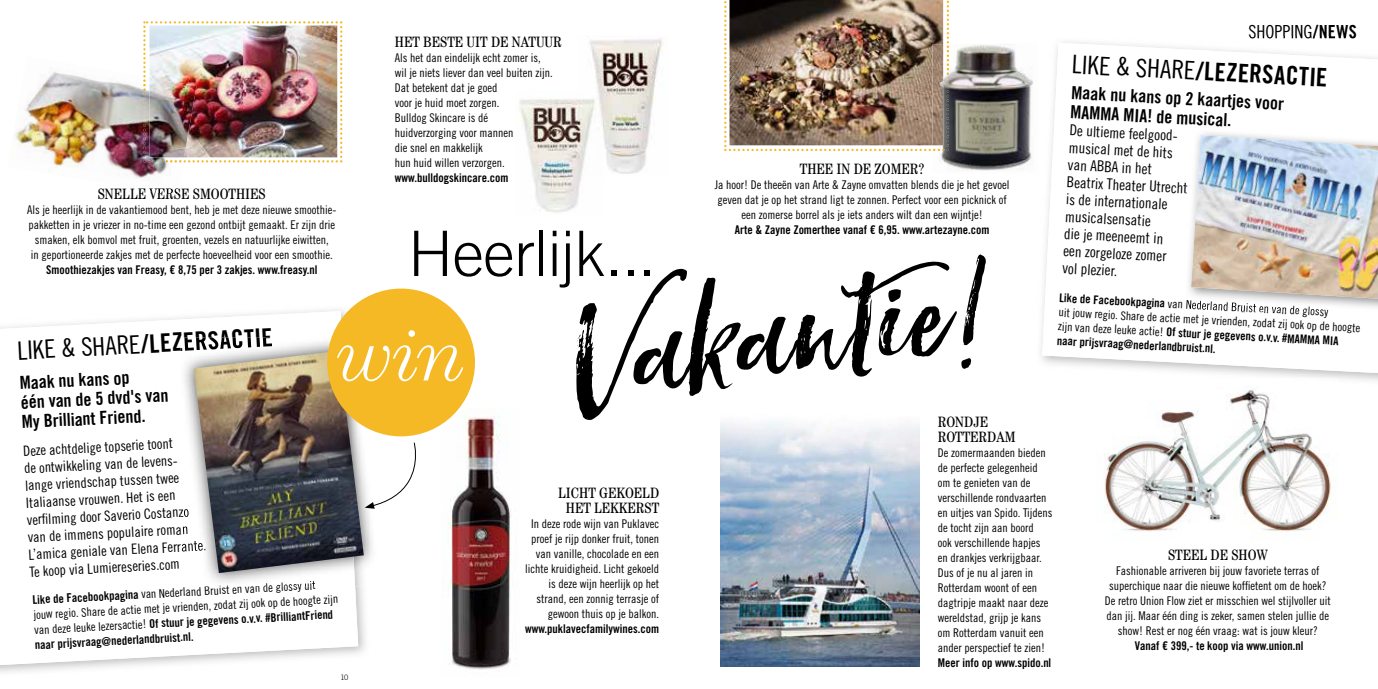
<style>
.page{position:relative;width:1378px;height:689px;background:#fff}
.page>*{position:absolute;margin:0;border:0;box-sizing:border-box;transform-origin:0 0}
.t1{font:italic 196.05px "Hello Sunshine";color:#000}
.t2{font:italic 300 73.05px "Century LT";color:#fff}
.t3{font:300 62.7px "Trade Gothic LT Std";letter-spacing:-.01em;color:#000}
.t4{font:25.5px "Trade Gothic LT Std Bd Cn 20";color:#000}
.t5{font:18px/19.5px "Trade Gothic LT Std Bd Cn 20";color:#000}
.t6{font:18px "Trade Gothic LT Std Cn 18";color:#000}
.t7{font:15px/17.2px "Trade Gothic LT Std Cn 18";color:#000}
.t8{font:condensed 15px/15px "Century LT";color:#000;text-align:center}
.t9{font:14.25px/17.2px "Trade Gothic LT Std Cn 18";color:#000}
.t10{font:12px/15px "Trade Gothic LT Std Cn 18";color:#000}
.t11{font:12px/15px "Trade Gothic LT Std Bd Cn 20";color:#000}
.t12{font:300 7.5px "Trade Gothic LT Std";color:#000}
.s1{font-family:"Trade Gothic LT Std Bd Cn 20"}
.s2{font-family:"Trade Gothic LT Std Cn 18"}
.s3{font-size:168.75px}
</style>
<div class="page">
<img style="left:441px;top:408px;width:70px;height:262px">
<svg style="left:0;top:311px;width:358px;height:354px"></svg>
<img style="left:355px;top:426px;width:22px;height:160px">
<img style="left:180px;top:337px;width:175px;height:249px">
<img style="left:180px;top:337px;width:92px;height:14px">
<svg style="left:180px;top:506px;width:9px;height:13px"></svg>
<img style="left:180px;top:523px;width:9px;height:14px">
<img style="left:180px;top:540px;width:14px;height:14px">
<img style="left:203px;top:581px;width:112px;height:5px">
<img style="left:194px;top:351px;width:170px;height:222px">
<div style="left:327px;top:289px;width:148px;height:147px;background:#f4b924;border-radius:50%"></div>
<img style="left:589px;top:38px;width:74px;height:136px">
<img style="left:519px;top:99px;width:63px;height:114px">
<img style="left:578px;top:91px;width:24px;height:85px">
<svg style="left:365px;top:442px;width:51px;height:67px"></svg>
<img style="left:14px;top:72px;width:167px;height:108px">
<img style="left:143px;top:21px;width:199px;height:141px">
<img style="left:132px;top:188px;width:47px;height:8px">
<img style="left:149px;top:78px;width:48px;height:79px">
<img style="left:721px;top:422px;width:199px;height:244px">
<img style="left:1040px;top:38px;width:338px;height:343px">
<img style="left:1249px;top:37px;width:63px;height:1px">
<img style="left:1312px;top:37px;width:44px;height:1px">
<svg style="left:1042px;top:43px;width:336px;height:330px"></svg>
<img style="left:1185px;top:129px;width:193px;height:183px">
<img style="left:1185px;top:300px;width:143px;height:12px">
<svg style="left:1185px;top:182px;width:3px;height:12px"></svg>
<img style="left:1191px;top:135px;width:187px;height:164px">
<img style="left:940px;top:44px;width:93px;height:127px">
<img style="left:724px;top:0;width:225px;height:151px">
<img style="left:932px;top:44px;width:11px;height:101px">
<img style="left:1097px;top:379px;width:241px;height:153px">
<h3 class="t6" style="left:1248px;top:21px;width:110px">SHOPPING<span class="s1">/NEWS</span></h3>
<p class="t8" style="left:395px;top:34px;width:168px">HET BESTE UIT DE NATUUR</p>
<p class="t10" style="left:395px;top:50px;width:159px">Als het dan eindelijk echt zomer is, wil je niets liever dan veel buiten zijn.<br>Dat betekent dat je goed<br>voor je huid moet zorgen.<br>Bulldog Skincare is dé huidverzorging voor mannen<br>die snel en makkelijk<br>hun huid willen verzorgen.</p>
<p class="t11" style="left:395px;top:170px;width:115px">www.bulldogskincare.com</p>
<h3 class="t4" style="left:1073px;top:49px;width:257px;rotate:3deg"><span class="s2">LIKE &amp; SHARE</span>/LEZERSACTIE</h3>
<h3 class="t5" style="left:1072px;top:82px;width:214px;rotate:3deg">Maak nu kans op 2 kaartjes voor<br>MAMMA MIA! de musical.</h3>
<p class="t7" style="left:1070px;top:121px;width:122px;rotate:3deg">De ultieme feelgood&shy;musical met de hits van ABBA in het<br>Beatrix Theater Utrecht is de internationale musicalsensatie<br>die je meeneemt in een zorgeloze zomer vol plezier.</p>
<p class="t8" style="left:800px;top:161px;width:126px">THEE IN DE ZOMER?</p>
<p class="t10" style="left:715px;top:177px;width:296px;text-align:center">Ja hoor! De theeën van Arte &amp; Zayne omvatten blends die je het gevoel geven dat je op het strand ligt te zonnen. Perfect voor een picknick of een zomerse borrel als je iets anders wilt dan een wijntje!</p>
<p class="t11" style="left:734px;top:222px;width:256px">Arte &amp; Zayne Zomerthee vanaf € 6,95. www.artezayne.com</p>
<p class="t8" style="left:98px;top:186px;width:170px">SNELLE VERSE SMOOTHIES</p>
<p class="t10" style="left:27px;top:202px;width:311px;text-align:center">Als je heerlijk in de vakantiemood bent, heb je met deze nieuwe smoothie&shy;pakketten in je vriezer in no-time een gezond ontbijt gemaakt. Er zijn drie smaken, elk bomvol met fruit, groenten, vezels en natuurlijke eiwitten,<br>in geportioneerde zakjes met de perfecte hoeveelheid voor een smoothie.</p>
<p class="t11" style="left:46px;top:262px;width:273px">Smoothiezakjes van Freasy, € 8,75 per 3 zakjes. www.freasy.nl</p>
<h3 class="t3" style="left:408px;top:216px;width:250px">Heerlijk...</h3>
<h1 class="t1" style="left:551px;top:250px;width:420px;rotate:-8deg">Vakantie<span class="s3">!</span></h1>
<p class="t10" style="left:1060px;top:290px;width:303px;line-height:14.2px;rotate:3deg"><span class="s1">Like de Facebookpagina</span> van Nederland Bruist en van de glossy<br>uit jouw regio. Share de actie met je vrienden, zodat zij ook op de hoogte</p>
<p class="t11" style="left:1058px;top:319px;width:283px;line-height:14.2px;rotate:3deg"><span class="s2">zijn van deze leuke actie!</span> Of stuur je gegevens o.v.v. #MAMMA MIA naar prijsvraag@nederlandbruist.nl.</p>
<h3 class="t4" style="left:16px;top:335px;width:257px;rotate:-3deg"><span class="s2">LIKE &amp; SHARE</span>/LEZERSACTIE</h3>
<h3 class="t5" style="left:19px;top:373px;width:149px;rotate:-3deg">Maak nu kans op<br>één van de 5 dvd's van<br>My Brilliant Friend.</h3>
<p class="t9" style="left:23px;top:442px;width:179px;rotate:-3deg">Deze achtdelige topserie toont<br>de ontwikkeling van de levens&shy;lange vriendschap tussen twee<br>Italiaanse vrouwen. Het is een<br>verfi lming door Saverio Costanzo van de immens populaire roman<br>L’amica geniale van Elena Ferrante.<br>Te koop via Lumiereseries.com</p>
<p class="t10" style="left:32px;top:592px;width:307px;rotate:-3deg"><span class="s1">Like de Facebookpagina</span> van Nederland Bruist en van de glossy uit jouw regio. Share de actie met je vrienden, zodat zij ook op de hoogte zijn</p>
<h2 class="t2" style="left:337px;top:314px;width:130px">win</h2>
<p class="t8" style="left:938px;top:414px;width:79px;text-align:left">RONDJE<br>ROTTERDAM</p>
<p class="t10" style="left:938px;top:445px;width:116px">De zomermaanden bieden de perfecte gelegenheid om te genieten van de verschillende rondvaarten en uitjes van Spido. Tijdens de tocht zijn aan boord<br>ook verschillende hapjes en drankjes verkrijgbaar.<br>Dus of je nu al jaren in<br>Rotterdam woont of een dagtripje maakt naar deze wereldstad, grijp je kans om Rotterdam vanuit een ander perspectief te zien!</p>
<p class="t11" style="left:938px;top:655px;width:115px">Meer info op www.spido.nl</p>
<p class="t8" style="left:558px;top:485px;width:103px">LICHT GEKOELD<br>HET LEKKERST</p>
<p class="t10" style="left:525px;top:516px;width:135px;text-align:right">In deze rode wijn van Puklavec proef je rijp donker fruit, tonen van vanille, chocolade en een lichte kruidigheid. Licht gekoeld is deze wijn heerlijk op het strand, een zonnig terrasje of gewoon thuis op je balkon.</p>
<p class="t11" style="left:525px;top:621px;width:136px">www.puklavecfamilywines.com</p>
<p class="t8" style="left:1168px;top:547px;width:101px">STEEL DE SHOW</p>
<p class="t10" style="left:1104px;top:563px;width:227px;text-align:center">Fashionable arriveren bij jouw favoriete terras of superchique naar die nieuwe koffietent om de hoek?<br>De retro Union Flow ziet er misschien wel stijlvoller uit dan jij. Maar één ding is zeker, samen stelen jullie de show! Rest er nog één vraag: wat is jouw kleur?</p>
<p class="t11" style="left:1134px;top:638px;width:170px">Vanaf € 399,- te koop via www.union.nl</p>
<p class="t11" style="left:34px;top:622px;width:301px;rotate:-3deg"><span class="s2">van deze leuke lezersactie!</span> Of stuur je gegevens o.v.v. #BrilliantFriend naar prijsvraag@nederlandbruist.nl.</p>
<p class="t12" style="left:341px;top:672px;width:9px">10</p>
</div>
